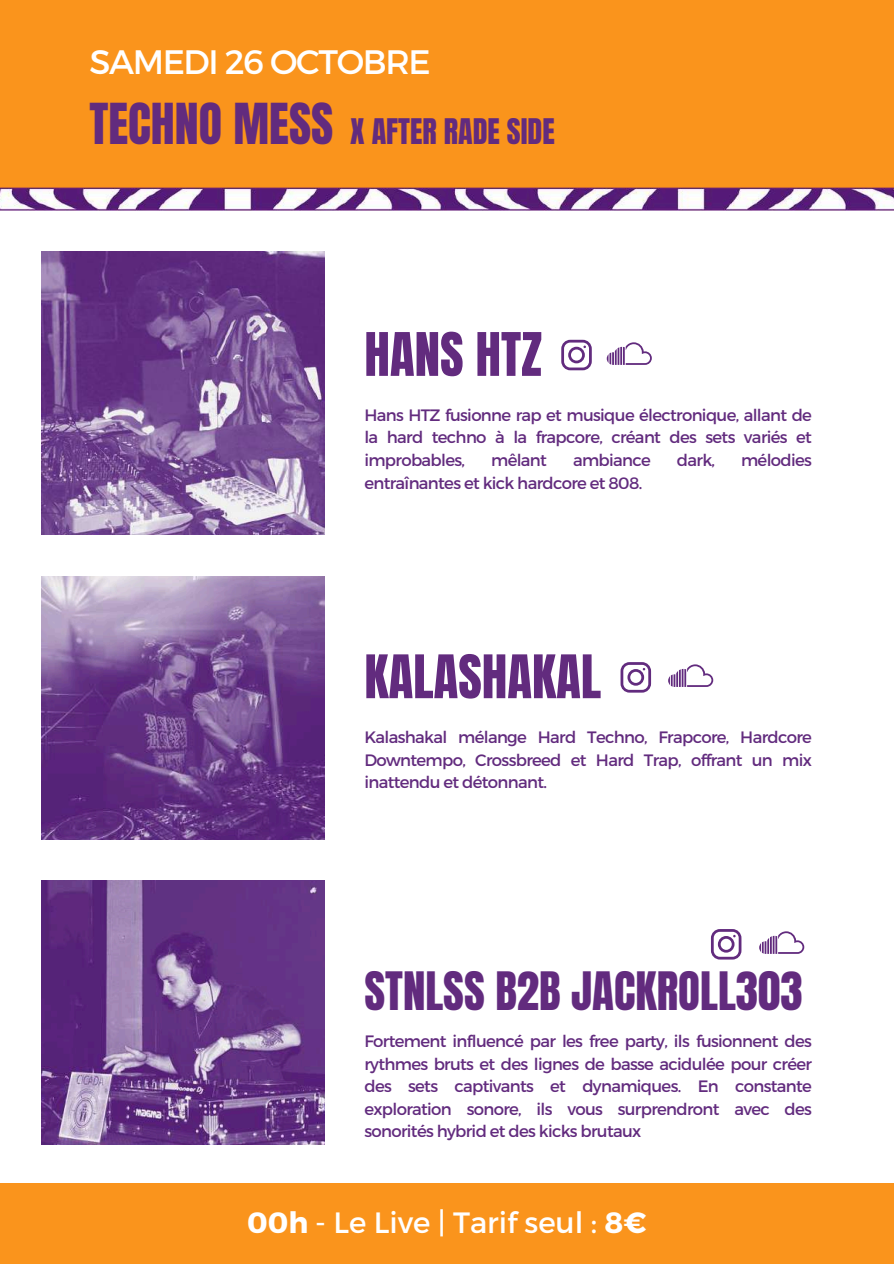
<style>
.page{position:relative;width:894px;height:1264px;background:#fff}
.page>*{position:absolute;margin:0;border:0;box-sizing:border-box;transform-origin:0 0}
.t1{font:51px "Anton";color:#622b7e}
.t2{font:45px "Anton";color:#622b7e}
.t3{font:33.9px "Montserrat";letter-spacing:-.04em;color:#fff}
.t4{font:30px "Anton";color:#622b7e}
.t5{font:29.4px "Montserrat";color:#fff}
.t6{font:16.5px/22.5px "Montserrat";letter-spacing:-.04em;color:#622b7e;text-align:justify}
.s1{font-size:48px}
.s2{font-weight:700}
</style>
<div class="page">
<div style="left:0;top:0;width:893px;height:196px;background:#fa941c"></div>
<div style="left:0;top:1182px;width:893px;height:81px;background:#fa941c"></div>
<img style="left:0;top:187px;width:893px;height:24px">
<svg style="left:561px;top:340px;width:30px;height:30px"></svg>
<svg style="left:620px;top:662px;width:31px;height:30px"></svg>
<svg style="left:710px;top:929px;width:31px;height:30px"></svg>
<svg style="left:606px;top:342px;width:45px;height:23px"></svg>
<svg style="left:668px;top:664px;width:45px;height:23px"></svg>
<svg style="left:759px;top:931px;width:45px;height:22px"></svg>
<img style="left:42px;top:252px;width:282px;height:282px">
<img style="left:42px;top:576px;width:282px;height:263px">
<img style="left:42px;top:880px;width:282px;height:264px">
<h3 class="t3" style="left:89px;top:40px;width:343px">SAMEDI 26 OCTOBRE</h3>
<h3 class="t4" style="left:89px;top:110px;width:466px"><span class="s1">TECHNO MESS</span> X AFTER RADE SIDE</h3>
<h1 class="t1" style="left:364px;top:318px;width:179px">HANS HTZ</h1>
<p class="t6" style="left:364px;top:403px;width:449px">Hans HTZ fusionne rap et musique électronique, allant de la hard techno à la frapcore, créant des sets variés et improbables,</p>
<p class="t6" style="left:491px;top:448px;width:57px">mêlant</p>
<p class="t6" style="left:573px;top:448px;width:79px">ambiance</p>
<p class="t6" style="left:676px;top:448px;width:40px">dark,</p>
<p class="t6" style="left:740px;top:448px;width:72px">mélodies</p>
<p class="t6" style="left:364px;top:470px;width:279px">entraînantes et kick hardcore et 808.</p>
<h1 class="t1" style="left:364px;top:640px;width:238px">KALASHAKAL</h1>
<p class="t6" style="left:364px;top:725px;width:449px">Kalashakal mélange Hard Techno, Frapcore, Hardcore Downtempo, Crossbreed et Hard Trap, offrant un mix inattendu et détonnant.</p>
<h2 class="t2" style="left:364px;top:959px;width:439px">STNLSS B2B JACKROLL303</h2>
<p class="t6" style="left:364px;top:1029px;width:449px">Fortement influencé par les free party, ils fusionnent des rythmes bruts et des lignes de basse acidulée pour créer des sets captivants et dynamiques. En constante exploration sonore, ils vous surprendront avec des sonorités hybrid et des kicks brutaux</p>
<h3 class="t5" style="left:247px;top:1203px;width:400px"><span class="s2">00h</span> - Le Live | Tarif seul : <span class="s2">8€</span></h3>
</div>
